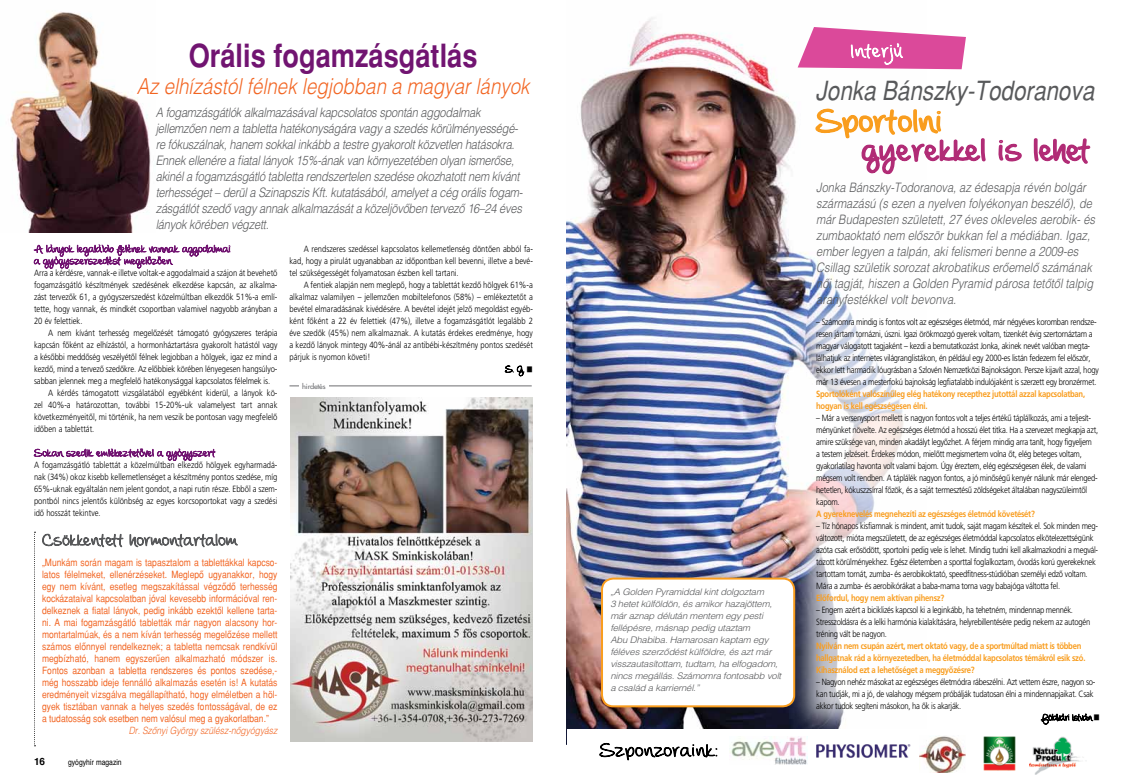
<style>
.page{position:relative;width:1134px;height:780px;background:#fff}
.page>*{position:absolute;margin:0;border:0;box-sizing:border-box;transform-origin:0 0}
.t1{font:32px "KB Helvetica Bold";color:#711471;scale:.85 1}
.t2{font:26.4px "KB Helvetica Italic";color:#58595b;scale:.85 1}
.t3{font:italic 22px "KB Helvetica Light";color:#f26522;scale:.85 1}
.t4{font:italic 13px/16px "KB Helvetica Light";letter-spacing:-.02em;color:#58595b;scale:.85 1}
.t5{font:italic 13px/16px "KB Helvetica Light";color:#58595b;scale:.85 1}
.t6{font:10px/12px "KB Helvetica Roman";color:#f26522;text-align:justify;scale:.85 1}
.t7{font:italic 10px "KB Helvetica Light";color:#f26522;scale:.85 1}
.t8{font:700 10px "Helvetica";color:#000}
.t9{font:300 9px/12px "Frutiger Alt";letter-spacing:-.03em;color:#000;scale:.85 1}
.t10{font:700 9px/12px "Frutiger Alt";letter-spacing:-.03em;color:#f99d1e;scale:.85 1}
.t11{font:300 9px "Frutiger Alt";letter-spacing:-.01em;color:#000;scale:.85 1}
.t12{font:italic 9px/12px "KB Helvetica Light";letter-spacing:-.02em;color:#58595b;scale:1.06 1}
.t13{font:300 9px "Frutiger Alt";color:#000;scale:.85 1}
.t14{font:8px "Helvetica";color:#000;scale:.85 1}
.t15{font:300 7px "Futura Hungary";letter-spacing:-.02em;color:#6d6e71;scale:1.06 1}
</style>
<div class="page">
<img style="left:567px;top:18px;width:267px;height:711px">
<img style="left:10px;top:12px;width:141px;height:220px">
<img style="left:291px;top:398px;width:242px;height:343px">
<svg style="left:798px;top:27px;width:168px;height:49px"></svg>
<svg style="left:811px;top:106px;width:175px;height:74px"></svg>
<svg style="left:998px;top:140px;width:24px;height:22px"></svg>
<svg style="left:1033px;top:138px;width:56px;height:26px"></svg>
<div style="left:786px;top:288px;width:343px;height:465px;background:#fff;opacity:.75"></div>
<svg style="left:1041px;top:704px;width:52px;height:23px"></svg>
<img style="left:730px;top:736px;width:78px;height:28px">
<img style="left:815px;top:742px;width:96px;height:16px">
<img style="left:919px;top:735px;width:46px;height:37px">
<img style="left:983px;top:736px;width:33px;height:34px">
<div style="left:1025px;top:734px;width:61px;height:40px;background:#fff"></div>
<img style="left:1029px;top:736px;width:55px;height:38px">
<svg style="left:599px;top:743px;width:119px;height:18px"></svg>
<div style="left:602px;top:578px;width:192px;height:128px;background:#fff;border-radius:11px"></div>
<div style="left:601px;top:577px;width:194px;height:130px;border:2px solid #f99d1e;border-radius:11px"></div>
<div style="left:134px;top:41px;width:400px;height:61px;background:#fff"></div>
<svg style="left:34px;top:244px;width:196px;height:25px"></svg>
<svg style="left:33px;top:448px;width:182px;height:13px"></svg>
<svg style="left:504px;top:365px;width:21px;height:11px"></svg>
<hr style="left:289px;top:385px;width:243px;height:1px;background:#6d6e71">
<div style="left:299px;top:381px;width:30px;height:9px;background:#fff"></div>
<svg style="left:129px;top:533px;width:109px;height:15px"></svg>
<svg style="left:34px;top:531px;width:89px;height:215px"></svg>
<h1 class="t1" style="left:189px;top:37px;width:341px">Orális fogamzásgátlás</h1>
<h3 class="t3" style="left:137px;top:72px;width:464px">Az elhízástól félnek legjobban a magyar lányok</h3>
<p class="t4" style="left:156px;top:104px;width:433px">A fogamzásgátlók alkalmazásával kapcsolatos spontán aggodalmak jellemzôen nem a tabletta hatékonyságára vagy a szedés körülményességé&shy;re fókuszálnak, hanem sokkal inkább a testre gyakorolt közvetlen hatásokra.<br>Ennek ellenére a fiatal lányok 15%-ának van környezetében olyan ismerôse, akinél a fogamzásgátló tabletta rendszertelen szedése okozhatott nem kívánt terhességet – derül a Szinapszis Kft. kutatásából, amelyet a cég orális fogam&shy;zásgátlót szedô vagy annak alkalmazását a közeljövôben tervezô 16–24 éves lányok körében végzett.</p>
<p class="t9" style="left:34px;top:267px;width:288px;text-align:justify">Arra a kérdésre, vannak-e illetve voltak-e aggodalmaid a szájon át bevehetô fogamzásgátló készítmények szedésének elkezdése kapcsán, az alkalma&shy;zást tervezôk 61, a gyógyszerszedést közelmúltban elkezdôk 51%-a emlí&shy;tette, hogy vannak, és mindkét csoportban valamivel nagyobb arányban a 20 év felettiek.</p>
<p class="t11" style="left:48px;top:328px;width:271px">A nem kívánt terhesség megelôzését támogató gyógyszeres terápia</p>
<p class="t11" style="left:34px;top:340px;width:288px">kapcsán fôként az elhízástól, a hormonháztartásra gyakorolt hatástól vagy</p>
<p class="t11" style="left:34px;top:352px;width:288px">a késôbbi meddôség veszélyétôl félnek legjobban a hölgyek, igaz ez mind a</p>
<p class="t11" style="left:34px;top:364px;width:288px">kezdô, mind a tervezô szedôkre. Az elôbbiek körében lényegesen hangsúlyo-</p>
<p class="t11" style="left:34px;top:376px;width:279px">sabban jelennek meg a megfelelô hatékonysággal kapcsolatos félelmek is.</p>
<p class="t13" style="left:48px;top:388px;width:271px">A kérdés támogatott vizsgálatából egyébként kiderül, a lányok kö-</p>
<p class="t13" style="left:34px;top:400px;width:288px">zel 40%-a határozottan, további 15-20%-uk valamelyest tart annak</p>
<p class="t13" style="left:34px;top:412px;width:288px">következményeitôl, mi történik, ha nem veszik be pontosan vagy megfelelô</p>
<p class="t13" style="left:34px;top:424px;width:73px">idôben a tablettát.</p>
<p class="t9" style="left:34px;top:459px;width:288px;text-align:justify">A fogamzásgátló tablettát a közelmúltban elkezdô hölgyek egyharmadá&shy;nak (34%) okoz kisebb kellemetlenséget a készítmény pontos szedése, míg 65%-uknak egyáltalán nem jelent gondot, a napi rutin része. Ebbôl a szem&shy;pontból nincs jelentôs különbség az egyes korcsoportokat vagy a szedési idô hosszát tekintve.</p>
<p class="t9" style="left:289px;top:243px;width:288px;text-align:justify;text-indent:14px">A rendszeres szedéssel kapcsolatos kellemetlenség döntôen abból fa&shy;kad, hogy a pirulát ugyanabban az idôpontban kell bevenni, illetve a bevé&shy;tel szükségességét folyamatosan észben kell tartani.</p>
<p class="t9" style="left:289px;top:279px;width:288px;text-align:justify;text-indent:14px">A fentiek alapján nem meglepô, hogy a tablettát kezdô hölgyek 61%-a alkalmaz valamilyen – jellemzôen mobiltelefonos (58%) – emlékeztetôt a bevétel elmaradásának kivédésére. A bevétel idejét jelzô megoldást egyéb&shy;ként fôként a 22 év felettiek (47%), illetve a fogamzásgátlót legalább 2 éve szedôk (45%) nem alkalmaznak. A kutatás érdekes eredménye, hogy a kezdô lányok mintegy 40%-ánál az antibébi-készítmény pontos szedését párjuk is nyomon követi!</p>
<p class="t15" style="left:302px;top:381px;width:24px">hirdetés</p>
<p class="t6" style="left:42px;top:556px;width:278px">„Munkám során magam is tapasztalom a tablettákkal kapcso&shy;latos félelmeket, ellenérzéseket. Meglepô ugyanakkor, hogy egy nem kívánt, esetleg megszakítással végzôdô terhesség kockázataival kapcsolatban jóval kevesebb információval ren&shy;delkeznek a fiatal lányok, pedig inkább ezektôl kellene tarta&shy;ni. A mai fogamzásgátló tabletták már nagyon alacsony hor&shy;montartalmúak, és a nem kíván terhesség megelôzése mellett számos elônnyel rendelkeznek; a tabletta nemcsak rendkívül megbízható, hanem egyszerûen alkalmazható módszer is.<br>Fontos azonban a tabletta rendszeres és pontos szedése,- még hosszabb ideje fennálló alkalmazás esetén is! A kutatás eredményeit vizsgálva megállapítható, hogy elméletben a höl&shy;gyek tisztában vannak a helyes szedés fontosságával, de ez a tudatosság sok esetben nem valósul meg a gyakorlatban.”</p>
<p class="t7" style="left:129px;top:724px;width:177px">Dr. Szônyi György szülész-nôgyógyász</p>
<p class="t8" style="left:34px;top:753px;width:13px">16</p>
<p class="t14" style="left:68px;top:755px;width:65px">gyógyhír magazin</p>
<p class="t12" style="left:610px;top:585px;width:163px">„A Golden Pyramiddal kint dolgoztam<br>3 hetet külföldön, és amikor hazajöttem, már aznap délután mentem egy pesti fellépésre, másnap pedig utaztam<br>Abu Dhabiba. Hamarosan kaptam egy féléves szerzôdést külföldre, és azt már visszautasítottam, tudtam, ha elfogadom, nincs megállás. Számomra fontosabb volt a család a karriernél.”</p>
<h2 class="t2" style="left:816px;top:75px;width:329px">Jonka Bánszky-Todoranova</h2>
<p class="t5" style="left:816px;top:179px;width:330px">Jonka Bánszky-Todoranova, az édesapja révén bolgár származású (s ezen a nyelven folyékonyan beszélô), de már Budapesten született, 27 éves okleveles aerobik- és zumbaoktató nem elôször bukkan fel a médiában. Igaz, ember legyen a talpán, aki felismeri benne a 2009-es Csillag születik sorozat akrobatikus erôemelô számának nôi tagját, hiszen a Golden Pyramid párosa tetôtôl talpig aranyfestékkel volt bevonva.</p>
<p class="t9" style="left:816px;top:316px;width:334px">– Számomra mindig is fontos volt az egészséges életmód, már négyéves koromban rendsze&shy;resen jártam tornázni, úszni. Igazi örökmozgó gyerek voltam, tizenkét évig szertornáztam a magyar válogatott tagjaként – kezdi a bemutatkozást Jonka, akinek nevét valóban megta&shy;lálhatjuk az internetes világranglistákon, én például egy 2000-es listán fedezem fel elôször, ekkor lett harmadik lóugrásban a Szlovén Nemzetközi Bajnokságon. Persze kijavít azzal, hogy már 13 évesen a mesterfokú bajnokság legfiatalabb indulójaként is szerzett egy bronzérmet.</p>
<p class="t10" style="left:816px;top:388px;width:318px">Sportolóként valószínûleg elég hatékony recepthez jutottál azzal kapcsolatban, hogyan is kell egészségesen élni.</p>
<p class="t9" style="left:816px;top:412px;width:333px">– Már a versenysport mellett is nagyon fontos volt a teljes értékû táplálkozás, ami a teljesít&shy;ményünket növelte. Az egészséges életmód a hosszú élet titka. Ha a szervezet megkapja azt, amire szüksége van, minden akadályt legyôzhet. A férjem mindig arra tanít, hogy figyeljem<br>a testem jelzéseit. Érdekes módon, mielôtt megismertem volna ôt, elég beteges voltam, gyakorlatilag havonta volt valami bajom. Úgy éreztem, elég egészségesen élek, de valami mégsem volt rendben. A táplálék nagyon fontos, a jó minôségû kenyér nálunk már elenged&shy;hetetlen, kókuszzsírral fôzök, és a saját termesztésû zöldségeket általában nagyszüleimtôl kapom.</p>
<p class="t10" style="left:816px;top:508px;width:259px">A gyereknevelés megnehezíti az egészséges életmód követését?</p>
<p class="t9" style="left:816px;top:520px;width:333px">– Tíz hónapos kisfiamnak is mindent, amit tudok, saját magam készítek el. Sok minden meg&shy;változott, mióta megszületett, de az egészséges életmóddal kapcsolatos elkötelezettségünk azóta csak erôsödött, sportolni pedig vele is lehet. Mindig tudni kell alkalmazkodni a megvál&shy;tozott körülményekhez. Egész életemben a sporttal foglalkoztam, óvodás korú gyerekeknek tartottam tornát, zumba- és aerobikoktató, speedfitness-stúdióban személyi edzô voltam.<br>Mára a zumba- és aerobikórákat a baba-mama torna vagy babajóga váltotta fel.</p>
<p class="t10" style="left:816px;top:592px;width:152px">Elôfordul, hogy nem aktívan pihensz?</p>
<p class="t9" style="left:816px;top:604px;width:324px">– Engem azért a biciklizés kapcsol ki a leginkább, ha tehetném, mindennap mennék.<br>Stresszoldásra és a lelki harmónia kialakítására, helyrebillentésére pedig nekem az autogén tréning vált be nagyon.</p>
<p class="t10" style="left:816px;top:640px;width:318px">Nyilván nem csupán azért, mert oktató vagy, de a sportmúltad miatt is többen hallgatnak rád a környezetedben, ha életmóddal kapcsolatos témákról esik szó.<br>Kihasználod ezt a lehetôséget a meggyôzésre?</p>
<p class="t9" style="left:816px;top:676px;width:330px">– Nagyon nehéz másokat az egészséges életmódra rábeszélni. Azt vettem észre, nagyon so&shy;kan tudják, mi a jó, de valahogy mégsem próbálják tudatosan élni a mindennapjaikat. Csak akkor tudok segíteni másokon, ha ôk is akarják.</p>
</div>
